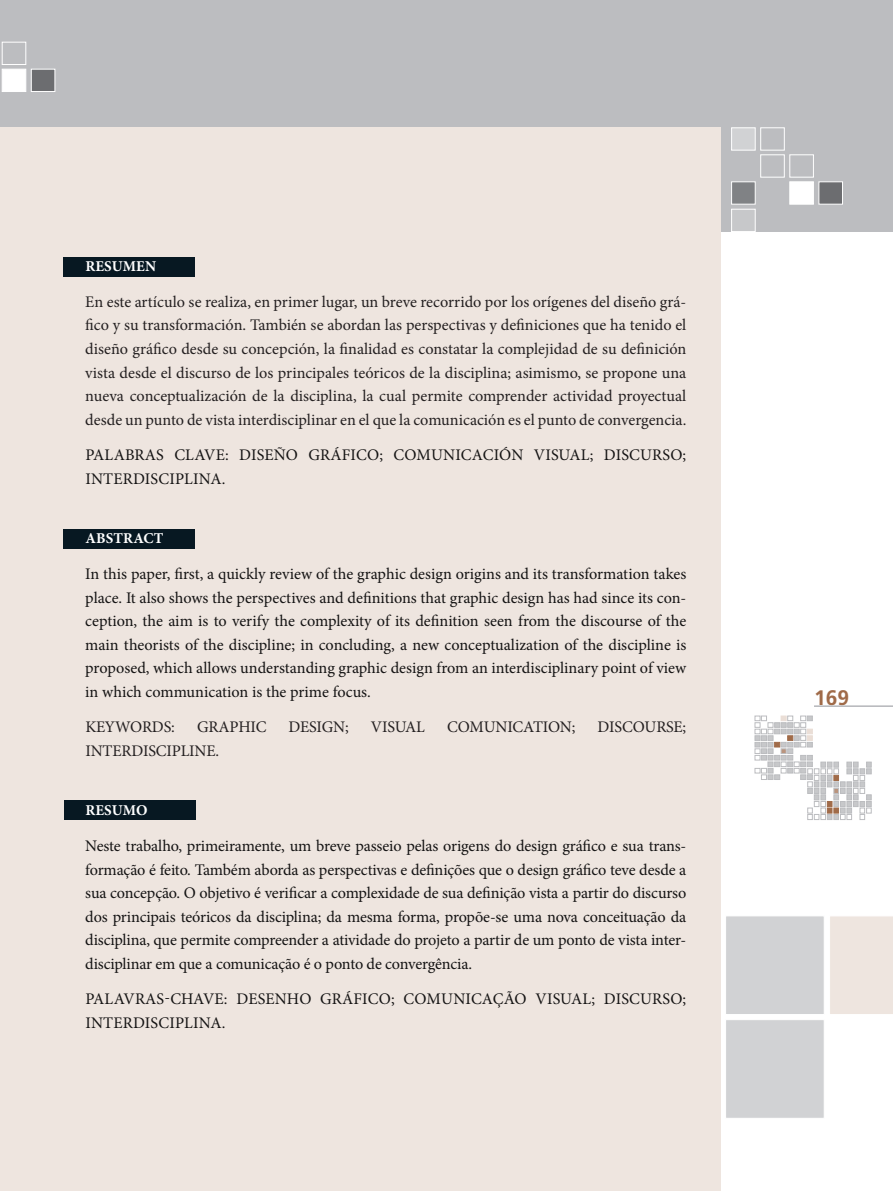
<style>
.page{position:relative;width:893px;height:1191px;background:#fff}
.page>*{position:absolute;margin:0;border:0;box-sizing:border-box;transform-origin:0 0}
.t1{font:700 21px "Frutiger";color:#a06b49}
.t2{font:16.2px/23.5px "Minion Pro";letter-spacing:-.01em;color:#141313;text-align:justify}
.t3{font:16.2px/23.5px "Minion Pro";color:#231f20;text-align:justify}
.t4{font:700 15px "Minion Pro";letter-spacing:.01em;color:#fff}
</style>
<div class="page">
<svg style="left:755px;top:716px;width:116px;height:103px"></svg>
<hr style="left:814px;top:706px;width:79px;height:1px;background:#b2b3b7">
<div style="left:0;top:0;width:893px;height:232px;background:#bcbdc0"></div>
<div style="left:725px;top:915px;width:100px;height:100px;background:#d1d2d4;border:1px solid #fff"></div>
<div style="left:830px;top:916px;width:63px;height:98px;background:#eee5df"></div>
<div style="left:731px;top:182px;width:24px;height:22px;background:#808285"></div>
<div style="left:790px;top:182px;width:24px;height:22px;background:#fff"></div>
<div style="left:819px;top:182px;width:24px;height:22px;background:#6c6d70"></div>
<div style="left:760px;top:155px;width:24px;height:22px;border:1px solid #fff"></div>
<div style="left:790px;top:155px;width:24px;height:22px;border:1px solid #fff"></div>
<div style="left:731px;top:128px;width:24px;height:22px;background:#d1d2d4;border:1px solid #fff"></div>
<div style="left:760px;top:128px;width:24px;height:22px;border:1px solid #fff"></div>
<div style="left:731px;top:209px;width:24px;height:23px;background:#c7c8ca;border:1px solid #fff"></div>
<div style="left:2px;top:69px;width:24px;height:23px;background:#fff"></div>
<div style="left:31px;top:69px;width:24px;height:23px;background:#6c6d70;border:1px solid #fff"></div>
<div style="left:2px;top:42px;width:24px;height:23px;border:1px solid #fff"></div>
<div style="left:725px;top:1019px;width:100px;height:99px;background:#d1d2d4;border:1px solid #fff"></div>
<div style="left:0;top:128px;width:721px;height:1063px;background:#eee5df"></div>
<div style="left:64px;top:257px;width:131px;height:20px;background:#071822"></div>
<div style="left:64px;top:529px;width:131px;height:20px;background:#071822"></div>
<div style="left:64px;top:800px;width:131px;height:19px;background:#071822"></div>
<p class="t4" style="left:85px;top:256px;width:72px">RESUMEN</p>
<p class="t3" style="left:85px;top:290px;width:603px">En este artículo se realiza, en primer lugar, un breve recorrido por los orígenes del diseño grá&shy;fico y su transformación. También se abordan las perspectivas y definiciones que ha tenido el diseño gráfico desde su concepción, la finalidad es constatar la complejidad de su definición vista desde el discurso de los principales teóricos de la disciplina; asimismo, se propone una nueva conceptualización de la disciplina, la cual permite comprender actividad proyectual desde un punto de vista interdisciplinar en el que la comunicación es el punto de convergencia.</p>
<p class="t2" style="left:85px;top:443px;width:19px">Palabras</p>
<p class="t2" style="left:174px;top:443px;width:11px">clave</p>
<p class="t2" style="left:225px;top:443px;width:24px">: dise</p>
<p class="t2" style="left:274px;top:443px;width:46px">ño gráfico</p>
<p class="t2" style="left:379px;top:443px;width:26px">; comunicación</p>
<p class="t2" style="left:534px;top:443px;width:11px">visual</p>
<p class="t2" style="left:590px;top:443px;width:25px">; discurso</p>
<p class="t2" style="left:683px;top:443px;width:5px">;</p>
<p class="t2" style="left:85px;top:467px;width:10px">-interdisciplina</p>
<p class="t2" style="left:222px;top:467px;width:5px">.</p>
<p class="t4" style="left:85px;top:528px;width:80px">ABSTRACT</p>
<p class="t2" style="left:85px;top:562px;width:603px">In this paper, first, a quickly review of the graphic design origins and its transformation takes place. It also shows the perspectives and definitions that graphic design has had since its con&shy;ception, the aim is to verify the complexity of its definition seen from the discourse of the main theorists of the discipline; in concluding, a new conceptualization of the discipline is proposed, which allows understanding graphic design from an interdisciplinary point of view in which communication is the prime focus.</p>
<p class="t3" style="left:85px;top:715px;width:23px">Keywords</p>
<p class="t3" style="left:171px;top:715px;width:5px">:</p>
<p class="t3" style="left:197px;top:715px;width:11px">graphic</p>
<p class="t3" style="left:289px;top:715px;width:11px">design</p>
<p class="t3" style="left:345px;top:715px;width:5px">;</p>
<p class="t3" style="left:371px;top:715px;width:10px">visual</p>
<p class="t3" style="left:447px;top:715px;width:12px">comunication</p>
<p class="t3" style="left:572px;top:715px;width:5px">;</p>
<p class="t3" style="left:598px;top:715px;width:11px">discourse</p>
<p class="t3" style="left:683px;top:715px;width:5px">;</p>
<p class="t3" style="left:85px;top:739px;width:10px">-interdiscipline</p>
<p class="t3" style="left:216px;top:739px;width:5px">.</p>
<p class="t4" style="left:85px;top:800px;width:64px">RESUMO</p>
<p class="t2" style="left:85px;top:834px;width:603px">Neste trabalho, primeiramente, um breve passeio pelas origens do design gráfico e sua trans&shy;formação é feito. Também aborda as perspectivas e definições que o design gráfico teve desde a sua concepção. O objetivo é verificar a complexidade de sua definição vista a partir do discurso dos principais teóricos da disciplina; da mesma forma, propõe-se uma nova conceituação da disciplina, que permite compreender a atividade do projeto a partir de um ponto de vista inter&shy;disciplinar em que a comunicação é o ponto de convergência.</p>
<p class="t2" style="left:85px;top:987px;width:19px">Palavras</p>
<p class="t2" style="left:164px;top:987px;width:18px">-chave</p>
<p class="t2" style="left:224px;top:987px;width:24px">: desenho</p>
<p class="t2" style="left:320px;top:987px;width:11px">gráfico</p>
<p class="t2" style="left:391px;top:987px;width:25px">; comunicação</p>
<p class="t2" style="left:535px;top:987px;width:11px">visual</p>
<p class="t2" style="left:591px;top:987px;width:24px">; discurso</p>
<p class="t2" style="left:683px;top:987px;width:5px">;</p>
<p class="t2" style="left:85px;top:1011px;width:10px">-interdisciplina</p>
<p class="t2" style="left:222px;top:1011px;width:5px">.</p>
<p class="t1" style="left:814px;top:685px;width:37px">169</p>
</div>
